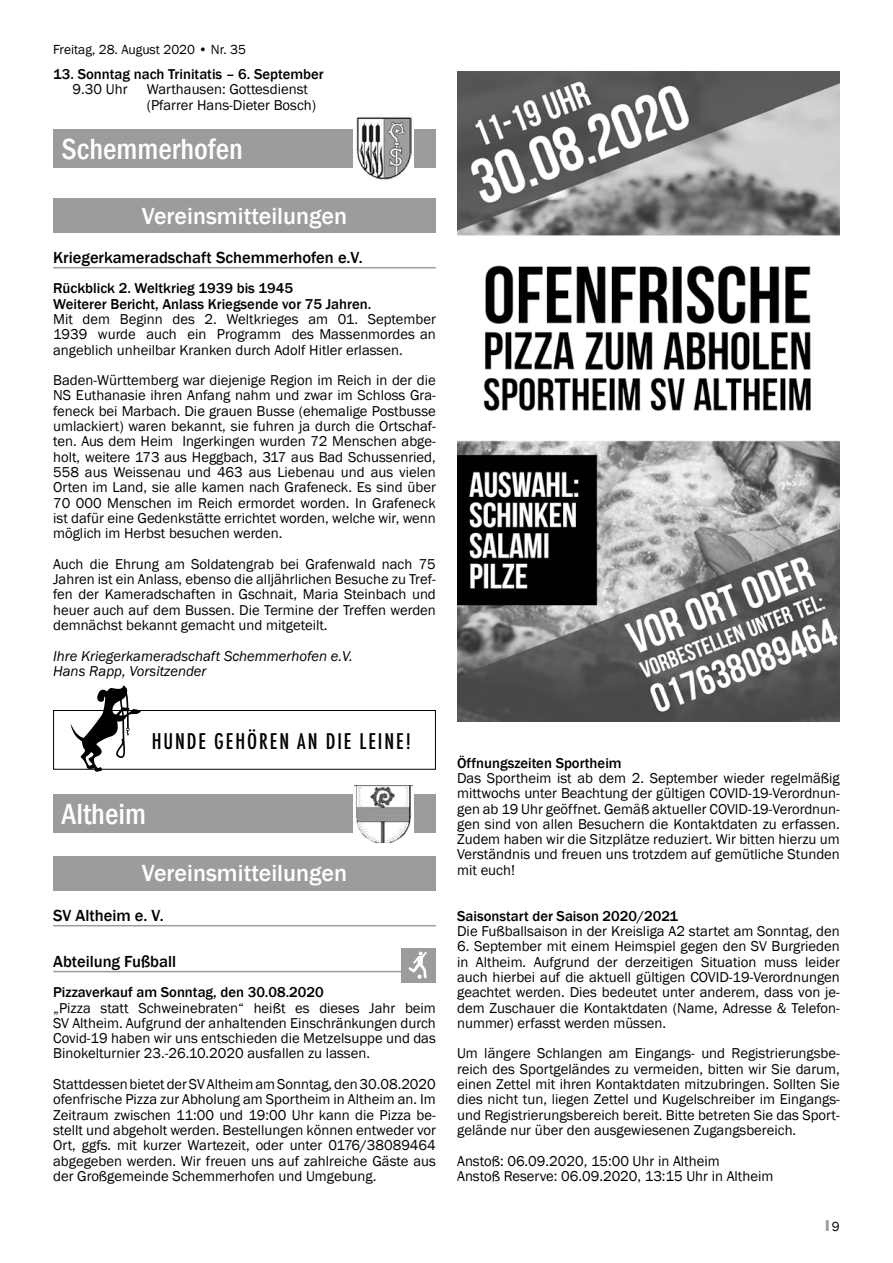
<style>
.page{position:relative;width:893px;height:1263px;background:#fff}
.page>*{position:absolute;margin:0;border:0;box-sizing:border-box;transform-origin:0 0}
.t1{font:500 condensed 30px "Franklin Gothic";color:#fff}
.t2{font:500 24px "Franklin Gothic";color:#fff}
.t3{font:500 condensed 21px "Futura";letter-spacing:.09em;color:#000}
.t4{font:500 16.5px "Franklin Gothic";color:#000}
.t5{font:14.7px/15.3px "Franklin Gothic";color:#000;text-align:justify}
.t6{font:500 14.7px/15.3px "Franklin Gothic";color:#000}
.t7{font:italic 14.7px/15.3px "Franklin Gothic";color:#000}
.t8{font:13.5px "Franklin Gothic";color:#000}
.t9{font:13.5px "Impact";color:#9c9c9d}
.s1{font-family:"Franklin Gothic";color:#000}
</style>
<div class="page">
<img style="left:457px;top:72px;width:383px;height:650px">
<hr style="left:53px;top:267px;width:383px;height:1px;background:#9c9c9d">
<hr style="left:53px;top:925px;width:383px;height:1px;background:#9c9c9d">
<hr style="left:53px;top:971px;width:383px;height:1px;background:#9c9c9d">
<div style="left:53px;top:129px;width:383px;height:39px;background:#9c9c9d"></div>
<div style="left:354px;top:116px;width:60px;height:63px;background:#fff"></div>
<img style="left:356px;top:117px;width:56px;height:62px">
<div style="left:53px;top:198px;width:383px;height:34px;background:#9c9c9d"></div>
<div style="left:53px;top:794px;width:383px;height:39px;background:#9c9c9d"></div>
<div style="left:354px;top:781px;width:60px;height:63px;background:#fff"></div>
<img style="left:355px;top:785px;width:57px;height:58px">
<div style="left:53px;top:856px;width:383px;height:34px;background:#9c9c9d"></div>
<div style="left:402px;top:948px;width:34px;height:34px;background:#9c9c9d"></div>
<svg style="left:409px;top:952px;width:18px;height:27px"></svg>
<div style="left:53px;top:710px;width:383px;height:60px;border:1px solid #000"></div>
<svg style="left:71px;top:685px;width:70px;height:87px"></svg>
<p class="t8" style="left:53px;top:41px;width:194px">Freitag, 28. August 2020 • Nr. 35</p>
<p class="t6" style="left:53px;top:67px;width:272px">13. Sonntag nach Trinitatis – 6. September</p>
<p class="t5" style="left:73px;top:82px;width:56px">9.30 Uhr</p>
<p class="t5" style="left:147px;top:82px;width:171px">Warthausen: Gottesdienst (Pfarrer Hans-Dieter Bosch)</p>
<h1 class="t1" style="left:62px;top:129px;width:183px">Schemmerhofen</h1>
<h2 class="t2" style="left:142px;top:201px;width:207px">Vereinsmitteilungen</h2>
<p class="t4" style="left:53px;top:247px;width:311px">Kriegerkameradschaft Schemmerhofen e.V.</p>
<p class="t6" style="left:53px;top:281px;width:320px">Rückblick 2. Weltkrieg 1939 bis 1945<br>Weiterer Bericht, Anlass Kriegsende vor 75 Jahren.</p>
<p class="t5" style="left:53px;top:312px;width:384px">Mit dem Beginn des 2. Weltkrieges am 01. September 1939 wurde auch ein Programm des Massenmordes an angeblich unheilbar Kranken durch Adolf Hitler erlassen.</p>
<p class="t5" style="left:53px;top:373px;width:384px">Baden-Württemberg war diejenige Region im Reich in der die NS Euthanasie ihren Anfang nahm und zwar im Schloss Gra&shy;feneck bei Marbach. Die grauen Busse (ehemalige Postbusse umlackiert) waren bekannt, sie fuhren ja durch die Ortschaf&shy;ten. Aus dem Heim Ingerkingen wurden 72 Menschen abge&shy;holt, weitere 173 aus Heggbach, 317 aus Bad Schussenried, 558 aus Weissenau und 463 aus Liebenau und aus vielen Orten im Land, sie alle kamen nach Grafeneck. Es sind über 70 000 Menschen im Reich ermordet worden. In Grafeneck ist dafür eine Gedenkstätte errichtet worden, welche wir, wenn möglich im Herbst besuchen werden.</p>
<p class="t5" style="left:53px;top:556px;width:384px">Auch die Ehrung am Soldatengrab bei Grafenwald nach 75<br>Jahren ist ein Anlass, ebenso die alljährlichen Besuche zu Tref&shy;fen der Kameradschaften in Gschnait, Maria Steinbach und heuer auch auf dem Bussen. Die Termine der Treffen werden demnächst bekannt gemacht und mitgeteilt.</p>
<p class="t7" style="left:53px;top:648px;width:301px">Ihre Kriegerkameradschaft Schemmerhofen e.V.<br>Hans Rapp, Vorsitzender</p>
<h3 class="t3" style="left:152px;top:727px;width:261px">HUNDE GEHÖREN AN DIE LEINE!</h3>
<h1 class="t1" style="left:62px;top:794px;width:86px">Altheim</h1>
<h2 class="t2" style="left:142px;top:859px;width:207px">Vereinsmitteilungen</h2>
<p class="t4" style="left:53px;top:905px;width:112px">SV Altheim e. V.</p>
<p class="t4" style="left:53px;top:951px;width:124px">Abteilung Fußball</p>
<p class="t6" style="left:53px;top:985px;width:272px">Pizzaverkauf am Sonntag, den 30.08.2020</p>
<p class="t5" style="left:53px;top:1000px;width:384px">„Pizza statt Schweinebraten“ heißt es dieses Jahr beim SV Altheim. Aufgrund der anhaltenden Einschränkungen durch Covid-19 haben wir uns entschieden die Metzelsuppe und das Binokelturnier 23.-26.10.2020 ausfallen zu lassen.</p>
<p class="t5" style="left:53px;top:1077px;width:384px">Stattdessen bietet der SV Altheim am Sonntag, den 30.08.2020 ofenfrische Pizza zur Abholung am Sportheim in Altheim an. Im Zeitraum zwischen 11:00 und 19:00 Uhr kann die Pizza be&shy;stellt und abgeholt werden. Bestellungen können entweder vor Ort, ggfs. mit kurzer Wartezeit, oder unter 0176/38089464 abgegeben werden. Wir freuen uns auf zahlreiche Gäste aus der Großgemeinde Schemmerhofen und Umgebung.</p>
<p class="t6" style="left:457px;top:755px;width:166px">Öffnungszeiten Sportheim</p>
<p class="t5" style="left:457px;top:771px;width:384px">Das Sportheim ist ab dem 2. September wieder regelmäßig mittwochs unter Beachtung der gültigen COVID-19-Verordnun&shy;gen ab 19 Uhr geöffnet. Gemäß aktueller COVID-19-Verordnun&shy;gen sind von allen Besuchern die Kontaktdaten zu erfassen.<br>Zudem haben wir die Sitzplätze reduziert. Wir bitten hierzu um Verständnis und freuen uns trotzdem auf gemütliche Stunden mit euch!</p>
<p class="t6" style="left:457px;top:908px;width:223px">Saisonstart der Saison 2020/2021</p>
<p class="t5" style="left:457px;top:924px;width:384px">Die Fußballsaison in der Kreisliga A2 startet am Sonntag, den</p>
<p class="t5" style="left:457px;top:939px;width:384px">6. September mit einem Heimspiel gegen den SV Burgrieden in Altheim. Aufgrund der derzeitigen Situation muss leider auch hierbei auf die aktuell gültigen COVID-19-Verordnungen geachtet werden. Dies bedeutet unter anderem, dass von je&shy;dem Zuschauer die Kontaktdaten (Name, Adresse &amp; Telefon&shy;nummer) erfasst werden müssen.</p>
<p class="t5" style="left:457px;top:1046px;width:384px">Um längere Schlangen am Eingangs- und Registrierungsbe&shy;reich des Sportgeländes zu vermeiden, bitten wir Sie darum, einen Zettel mit ihren Kontaktdaten mitzubringen. Sollten Sie dies nicht tun, liegen Zettel und Kugelschreiber im Eingangs&shy;und Registrierungsbereich bereit. Bitte betreten Sie das Sport&shy;gelände nur über den ausgewiesenen Zugangsbereich.</p>
<p class="t5" style="left:457px;top:1153px;width:318px">Anstoß: 06.09.2020, 15:00 Uhr in Altheim<br>Anstoß Reserve: 06.09.2020, 13:15 Uhr in Altheim</p>
<p class="t9" style="left:826px;top:1215px;width:16px">I <span class="s1">9</span></p>
</div>
